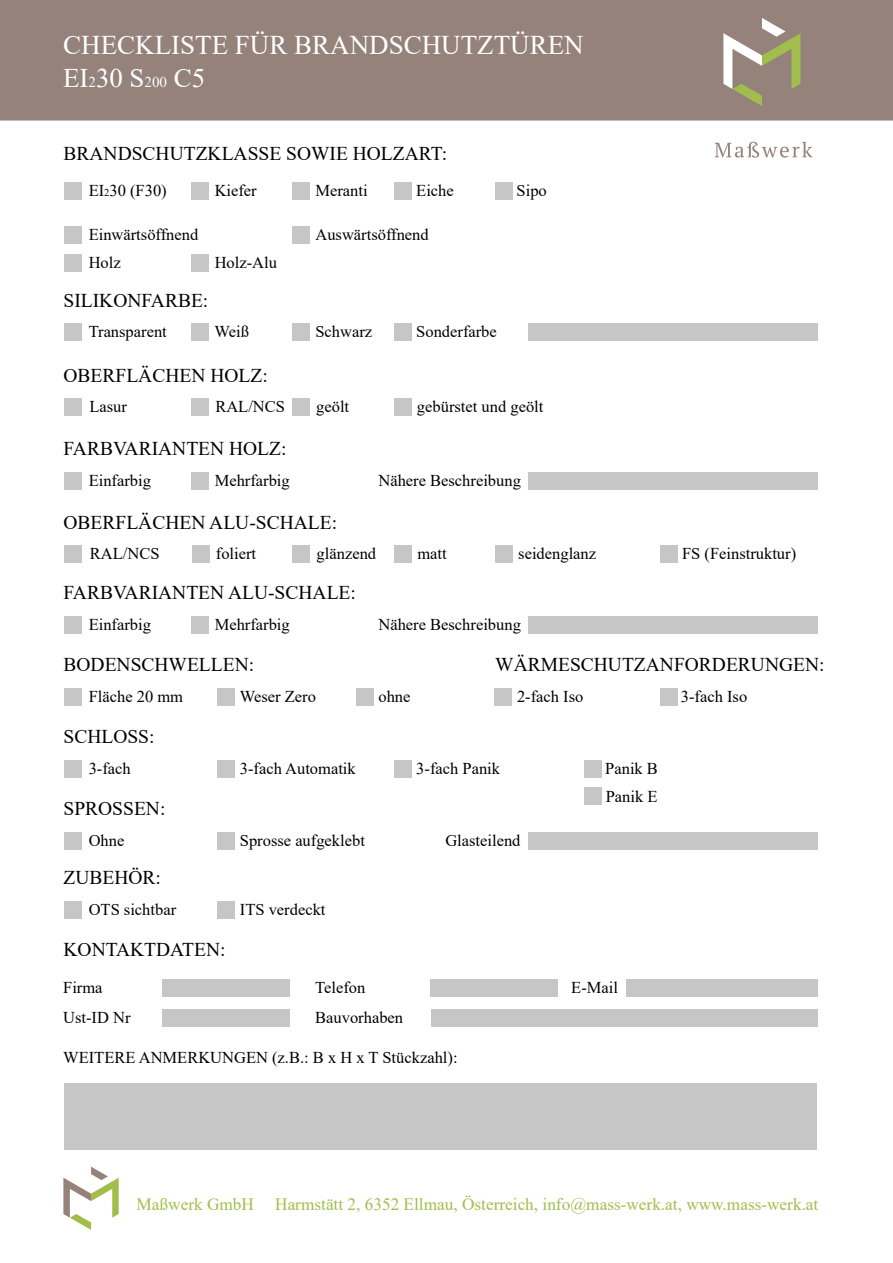
<style>
.page{position:relative;width:893px;height:1263px;background:#fff}
.page>*{position:absolute;margin:0;border:0;box-sizing:border-box;transform-origin:0 0}
.t1{font:27px "Times New Roman";color:#fff}
.t2{font:26.85px "Times New Roman";color:#fff}
.t3{font:19.5px "Times New Roman";color:#000}
.t4{font:17.25px "Times New Roman";color:#a1be4d}
.t5{font:16.5px/28.7px "Times New Roman";color:#000}
.s1{font-size:15px}
.s2{font-size:10.5px}
</style>
<div class="page">
<div style="left:0;top:0;width:893px;height:121px;background:#94827b"></div>
<div style="left:162px;top:979px;width:127px;height:17px;background:#c6c6c6"></div>
<div style="left:162px;top:1009px;width:127px;height:17px;background:#c6c6c6"></div>
<div style="left:430px;top:979px;width:128px;height:17px;background:#c6c6c6"></div>
<div style="left:431px;top:1009px;width:387px;height:17px;background:#c6c6c6"></div>
<div style="left:626px;top:979px;width:191px;height:17px;background:#c6c6c6"></div>
<div style="left:65px;top:1083px;width:752px;height:67px;background:#c6c6c6"></div>
<svg style="left:715px;top:142px;width:97px;height:16px"></svg>
<svg style="left:723px;top:18px;width:77px;height:88px;background:#a59c86"></svg>
<svg style="left:63px;top:1167px;width:56px;height:63px"></svg>
<div style="left:64px;top:324px;width:17px;height:17px;background:#c6c6c6"></div>
<div style="left:192px;top:324px;width:17px;height:17px;background:#c6c6c6"></div>
<div style="left:292px;top:324px;width:17px;height:17px;background:#c6c6c6"></div>
<div style="left:394px;top:324px;width:17px;height:17px;background:#c6c6c6"></div>
<div style="left:528px;top:324px;width:290px;height:17px;background:#c6c6c6"></div>
<div style="left:64px;top:688px;width:17px;height:17px;background:#c6c6c6"></div>
<div style="left:217px;top:688px;width:17px;height:17px;background:#c6c6c6"></div>
<div style="left:495px;top:688px;width:17px;height:17px;background:#c6c6c6"></div>
<div style="left:660px;top:688px;width:17px;height:17px;background:#c6c6c6"></div>
<div style="left:357px;top:688px;width:17px;height:17px;background:#c6c6c6"></div>
<div style="left:64px;top:832px;width:17px;height:17px;background:#c6c6c6"></div>
<div style="left:217px;top:832px;width:17px;height:17px;background:#c6c6c6"></div>
<div style="left:528px;top:832px;width:290px;height:17px;background:#c6c6c6"></div>
<div style="left:64px;top:183px;width:17px;height:17px;background:#c6c6c6"></div>
<div style="left:192px;top:183px;width:17px;height:17px;background:#c6c6c6"></div>
<div style="left:292px;top:183px;width:17px;height:17px;background:#c6c6c6"></div>
<div style="left:394px;top:183px;width:17px;height:17px;background:#c6c6c6"></div>
<div style="left:495px;top:183px;width:17px;height:17px;background:#c6c6c6"></div>
<div style="left:64px;top:226px;width:17px;height:17px;background:#c6c6c6"></div>
<div style="left:292px;top:226px;width:17px;height:17px;background:#c6c6c6"></div>
<div style="left:64px;top:255px;width:17px;height:17px;background:#c6c6c6"></div>
<div style="left:192px;top:255px;width:17px;height:17px;background:#c6c6c6"></div>
<div style="left:394px;top:399px;width:17px;height:17px;background:#c6c6c6"></div>
<div style="left:64px;top:472px;width:17px;height:17px;background:#c6c6c6"></div>
<div style="left:192px;top:472px;width:17px;height:17px;background:#c6c6c6"></div>
<div style="left:528px;top:472px;width:290px;height:17px;background:#c6c6c6"></div>
<div style="left:292px;top:399px;width:17px;height:17px;background:#c6c6c6"></div>
<div style="left:192px;top:399px;width:17px;height:17px;background:#c6c6c6"></div>
<div style="left:64px;top:616px;width:17px;height:17px;background:#c6c6c6"></div>
<div style="left:192px;top:616px;width:17px;height:17px;background:#c6c6c6"></div>
<div style="left:528px;top:616px;width:290px;height:17px;background:#c6c6c6"></div>
<div style="left:495px;top:546px;width:17px;height:17px;background:#c6c6c6"></div>
<div style="left:660px;top:546px;width:17px;height:17px;background:#c6c6c6"></div>
<div style="left:293px;top:546px;width:17px;height:17px;background:#c6c6c6"></div>
<div style="left:395px;top:546px;width:17px;height:17px;background:#c6c6c6"></div>
<div style="left:192px;top:546px;width:17px;height:17px;background:#c6c6c6"></div>
<div style="left:64px;top:399px;width:17px;height:17px;background:#c6c6c6"></div>
<div style="left:64px;top:546px;width:17px;height:17px;background:#c6c6c6"></div>
<div style="left:64px;top:760px;width:17px;height:17px;background:#c6c6c6"></div>
<div style="left:217px;top:760px;width:17px;height:17px;background:#c6c6c6"></div>
<div style="left:585px;top:760px;width:17px;height:17px;background:#c6c6c6"></div>
<div style="left:395px;top:760px;width:17px;height:17px;background:#c6c6c6"></div>
<div style="left:585px;top:787px;width:17px;height:17px;background:#c6c6c6"></div>
<div style="left:64px;top:901px;width:17px;height:17px;background:#c6c6c6"></div>
<div style="left:217px;top:901px;width:17px;height:17px;background:#c6c6c6"></div>
<h1 class="t1" style="left:63px;top:26px;width:522px">CHECKLISTE FÜR BRANDSCHUTZTÜREN</h1>
<h2 class="t2" style="left:63px;top:59px;width:143px">EI<span class="s1">2</span>30 S<span class="s1">200</span> C5</h2>
<p class="t3" style="left:64px;top:140px;width:385px">BRANDSCHUTZKLASSE SOWIE HOLZART:</p>
<p class="t5" style="left:89px;top:176px;width:80px">EI<span class="s2">2</span>30 (F30)</p>
<p class="t5" style="left:215px;top:176px;width:44px">Kiefer</p>
<p class="t5" style="left:315px;top:176px;width:54px">Meranti</p>
<p class="t5" style="left:416px;top:176px;width:39px">Eiche</p>
<p class="t5" style="left:517px;top:176px;width:32px">Sipo</p>
<p class="t5" style="left:89px;top:219px;width:111px">Einwärtsöffnend</p>
<p class="t5" style="left:315px;top:219px;width:115px">Auswärtsöffnend</p>
<p class="t5" style="left:89px;top:248px;width:34px">Holz</p>
<p class="t5" style="left:215px;top:248px;width:64px">Holz-Alu</p>
<p class="t3" style="left:64px;top:287px;width:146px">SILIKONFARBE:</p>
<p class="t5" style="left:89px;top:317px;width:80px">Transparent</p>
<p class="t5" style="left:215px;top:317px;width:36px">Weiß</p>
<p class="t5" style="left:315px;top:317px;width:58px">Schwarz</p>
<p class="t5" style="left:416px;top:317px;width:82px">Sonderfarbe</p>
<p class="t3" style="left:64px;top:362px;width:206px">OBERFLÄCHEN HOLZ:</p>
<p class="t5" style="left:89px;top:392px;width:39px">Lasur</p>
<p class="t5" style="left:215px;top:392px;width:71px">RAL/NCS</p>
<p class="t5" style="left:316px;top:392px;width:34px">geölt</p>
<p class="t5" style="left:417px;top:392px;width:128px">gebürstet und geölt</p>
<p class="t3" style="left:64px;top:435px;width:224px">FARBVARIANTEN HOLZ:</p>
<p class="t5" style="left:89px;top:465px;width:64px">Einfarbig</p>
<p class="t5" style="left:215px;top:465px;width:77px">Mehrfarbig</p>
<p class="t5" style="left:378px;top:465px;width:144px">Nähere Beschreibung</p>
<p class="t3" style="left:64px;top:509px;width:275px">OBERFLÄCHEN ALU-SCHALE:</p>
<p class="t5" style="left:90px;top:539px;width:71px">RAL/NCS</p>
<p class="t5" style="left:216px;top:539px;width:42px">foliert</p>
<p class="t5" style="left:317px;top:539px;width:61px">glänzend</p>
<p class="t5" style="left:417px;top:539px;width:31px">matt</p>
<p class="t5" style="left:518px;top:539px;width:79px">seidenglanz</p>
<p class="t5" style="left:682px;top:539px;width:116px">FS (Feinstruktur)</p>
<p class="t3" style="left:64px;top:579px;width:294px">FARBVARIANTEN ALU-SCHALE:</p>
<p class="t5" style="left:89px;top:609px;width:64px">Einfarbig</p>
<p class="t5" style="left:215px;top:609px;width:77px">Mehrfarbig</p>
<p class="t5" style="left:378px;top:609px;width:144px">Nähere Beschreibung</p>
<p class="t3" style="left:64px;top:651px;width:192px">BODENSCHWELLEN:</p>
<p class="t3" style="left:495px;top:651px;width:331px">WÄRMESCHUTZANFORDERUNGEN:</p>
<p class="t5" style="left:89px;top:681px;width:96px">Fläche 20 mm</p>
<p class="t5" style="left:240px;top:681px;width:78px">Weser Zero</p>
<p class="t5" style="left:378px;top:681px;width:34px">ohne</p>
<p class="t5" style="left:517px;top:681px;width:68px">2-fach Iso</p>
<p class="t5" style="left:681px;top:681px;width:68px">3-fach Iso</p>
<p class="t3" style="left:64px;top:723px;width:93px">SCHLOSS:</p>
<p class="t5" style="left:89px;top:753px;width:44px">3-fach</p>
<p class="t5" style="left:240px;top:753px;width:117px">3-fach Automatik</p>
<p class="t5" style="left:416px;top:753px;width:85px">3-fach Panik</p>
<p class="t5" style="left:605px;top:753px;width:54px">Panik B<br>Panik E</p>
<p class="t3" style="left:64px;top:795px;width:103px">SPROSSEN:</p>
<p class="t5" style="left:89px;top:825px;width:37px">Ohne</p>
<p class="t5" style="left:240px;top:825px;width:127px">Sprosse aufgeklebt</p>
<p class="t5" style="left:445px;top:825px;width:77px">Glasteilend</p>
<p class="t3" style="left:64px;top:864px;width:99px">ZUBEHÖR:</p>
<p class="t5" style="left:89px;top:894px;width:89px">OTS sichtbar</p>
<p class="t5" style="left:240px;top:894px;width:87px">ITS verdeckt</p>
<p class="t3" style="left:64px;top:936px;width:164px">KONTAKTDATEN:</p>
<p class="t5" style="left:63px;top:972px;width:41px">Firma</p>
<p class="t5" style="left:315px;top:972px;width:52px">Telefon</p>
<p class="t5" style="left:571px;top:972px;width:48px">E-Mail</p>
<p class="t5" style="left:63px;top:1002px;width:69px">Ust-ID Nr</p>
<p class="t5" style="left:315px;top:1002px;width:89px">Bauvorhaben</p>
<p class="t5" style="left:63px;top:1042px;width:396px">WEITERE ANMERKUNGEN (z.B.: B x H x T Stückzahl):</p>
<p class="t4" style="left:137px;top:1192px;width:683px">Maßwerk GmbH Harmstätt 2, 6352 Ellmau, Österreich, info@mass-werk.at, www.mass-werk.at</p>
</div>
